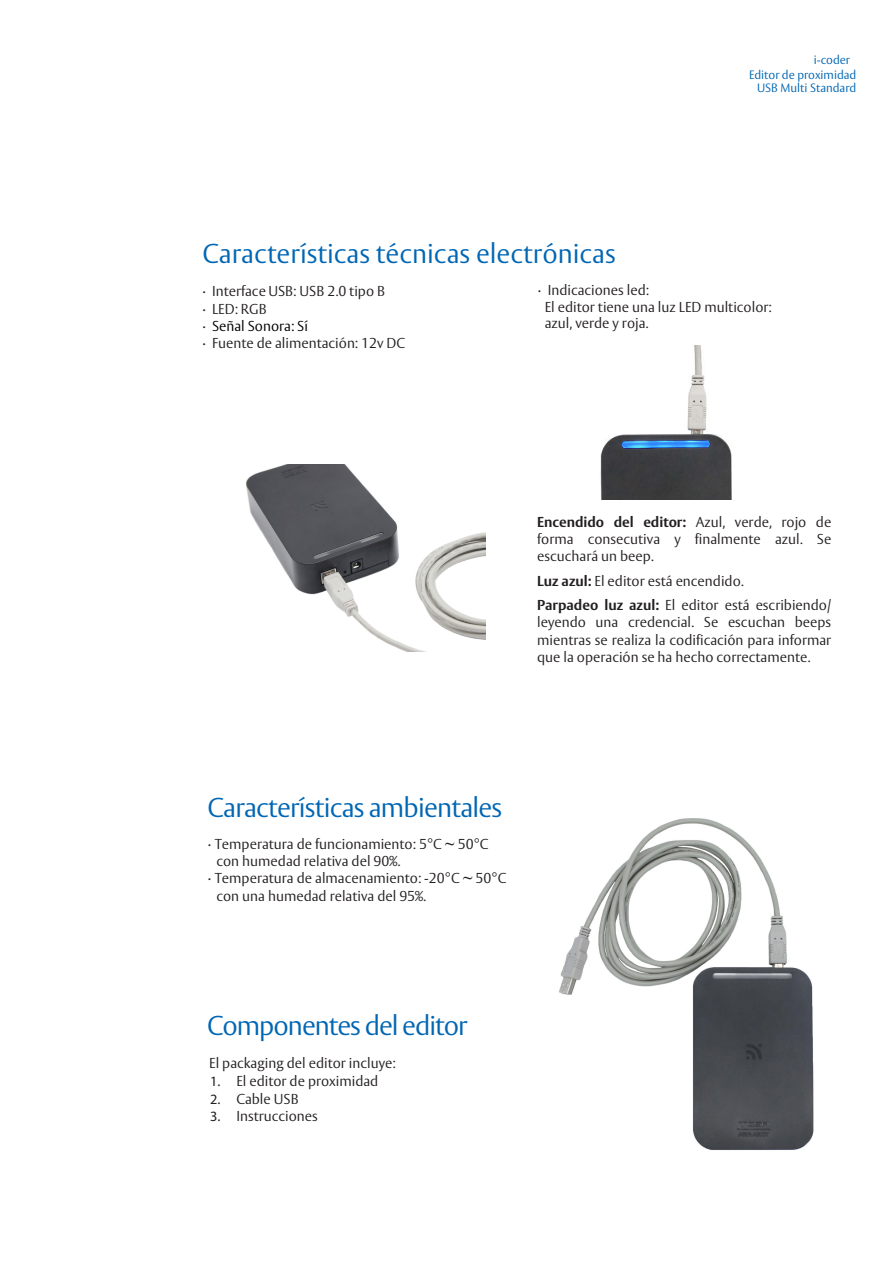
<style>
.page{position:relative;width:893px;height:1263px;background:#fff}
.page>*{position:absolute;margin:0;border:0;box-sizing:border-box;transform-origin:0 0}
.t1{font:300 27px "ASSA Vesta";letter-spacing:-.03em;color:#0166b3}
.t2{font:300 27px "ASSA Vesta";color:#0166b3}
.t3{font:300 14.25px/17.1px "ASSA Vesta";color:#231f20}
.t4{font:300 12px/15.5px "ASSA Vesta";color:#0166b3}
.s1{color:#000001}
.s2{font-weight:700}
.s3{font-family:"Myriad Pro";font-weight:400}
</style>
<div class="page">
<img style="left:559px;top:818px;width:255px;height:332px">
<img style="left:600px;top:346px;width:132px;height:153px">
<img style="left:246px;top:465px;width:239px;height:186px">
<h1 class="t2" style="left:202px;top:237px;width:415px">Características técnicas electrónicas</h1>
<p class="t4" style="left:749px;top:52px;width:109px;text-indent:65px">i-coder<br>Editor de proximidad</p>
<p class="t4" style="left:757px;top:81px;width:101px">USB Multi Standard</p>
<p class="t3" style="left:202px;top:283px;width:204px">· Interface USB: USB 2.0 tipo B<br>· LED: RGB<br>· <span class="s1">Señal Sonora: Sí<br></span>· Fuente de alimentación: 12v DC</p>
<p class="t3" style="left:545px;top:283px;width:229px;line-height:16.2px;text-indent:-7px">· Indicaciones led:<br>El editor tiene una luz LED multicolor: azul, verde y roja.</p>
<p class="t3" style="left:537px;top:514px;width:296px;text-align:justify"><span class="s2">Encendido del editor:</span> Azul, verde, rojo de forma consecutiva y finalmente azul. Se escuchará un beep.</p>
<p class="t3" style="left:537px;top:569px;width:296px;line-height:24.6px"><span class="s2">Luz azul:</span> El editor está encendido.<br><span class="s2">Parpadeo luz azul:</span> El editor está escribiendo/</p>
<p class="t3" style="left:537px;top:614px;width:296px;text-align:justify">leyendo una credencial. Se escuchan beeps mientras se realiza la codificación para informar que la operación se ha hecho correctamente.</p>
<h1 class="t1" style="left:207px;top:791px;width:296px">Características ambientales</h1>
<p class="t3" style="left:207px;top:836px;width:283px">· Temperatura de funcionamiento: 5°C ~ 50°C</p>
<p class="t3" style="left:216px;top:853px;width:185px">con humedad relativa del 90%.</p>
<p class="t3" style="left:207px;top:870px;width:300px">· Temperatura de almacenamiento: -20°C ~ 50°C</p>
<p class="t3" style="left:216px;top:887px;width:211px">con una humedad relativa del 95%.</p>
<h1 class="t1" style="left:207px;top:1009px;width:262px">Componentes del editor</h1>
<p class="t3" style="left:209px;top:1055px;width:188px">El packaging del editor incluye:</p>
<p class="t3" style="left:210px;top:1073px;width:170px"><span class="s3">1.</span> El editor de proximidad</p>
<p class="t3" style="left:210px;top:1091px;width:90px"><span class="s3">2.</span> Cable USB</p>
<p class="t3" style="left:210px;top:1108px;width:109px"><span class="s3">3.</span> Instrucciones</p>
</div>
